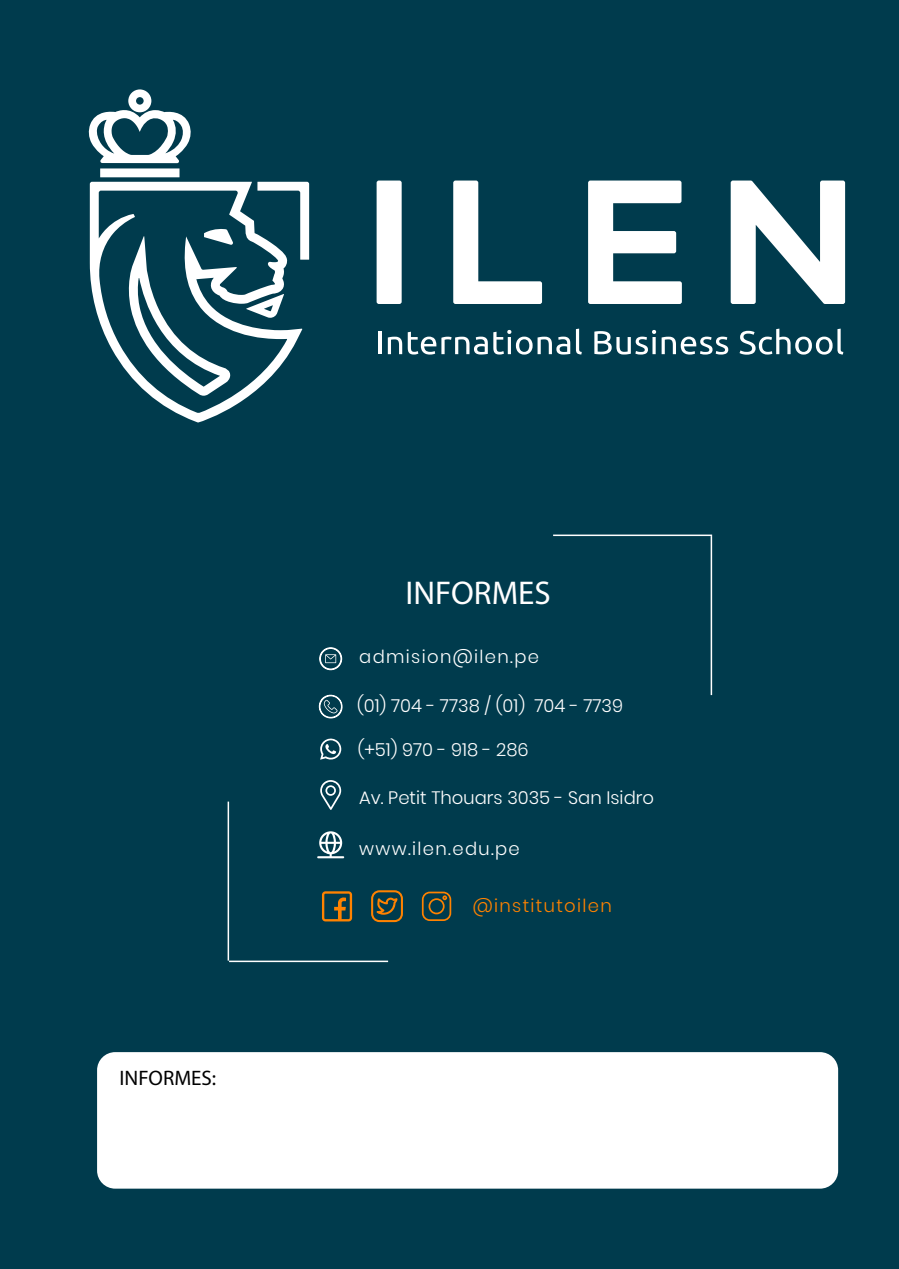
<style>
.page{position:relative;width:899px;height:1269px;background:#003b4d}
.page>*{position:absolute;margin:0;border:0;box-sizing:border-box;transform-origin:0 0}
.t1{font:33px "Myriad Pro";color:#fff}
.t2{font:21px "Myriad Pro";color:#000}
.t3{font:300 18px "Poppins";color:#fff}
.t4{font:300 18px "Poppins";letter-spacing:.075em;color:#fff}
.t5{font:300 18px "Poppins";letter-spacing:.075em;color:#ff8200}
</style>
<div class="page">
<div style="left:377px;top:181px;width:25px;height:123px;background:#fff;border-radius:2px"></div>
<svg style="left:453px;top:181px;width:89px;height:123px"></svg>
<svg style="left:588px;top:181px;width:94px;height:123px"></svg>
<svg style="left:731px;top:181px;width:114px;height:123px"></svg>
<hr style="left:378px;top:331px;width:4px;height:23px;background:#fff">
<svg style="left:388px;top:337px;width:14px;height:17px"></svg>
<svg style="left:408px;top:330px;width:162px;height:25px"></svg>
<svg style="left:576px;top:329px;width:6px;height:25px"></svg>
<svg style="left:594px;top:330px;width:62px;height:25px"></svg>
<svg style="left:662px;top:337px;width:66px;height:18px"></svg>
<svg style="left:739px;top:329px;width:104px;height:26px"></svg>
<svg style="left:302px;top:182px;width:7px;height:78px"></svg>
<svg style="left:90px;top:182px;width:212px;height:241px"></svg>
<svg style="left:126px;top:228px;width:107px;height:168px"></svg>
<svg style="left:246px;top:294px;width:38px;height:24px"></svg>
<div style="left:100px;top:168px;width:80px;height:9px;background:#fff"></div>
<svg style="left:88px;top:89px;width:103px;height:74px"></svg>
<svg style="left:320px;top:780px;width:21px;height:30px"></svg>
<svg style="left:320px;top:738px;width:21px;height:22px"></svg>
<svg style="left:318px;top:694px;width:25px;height:25px"></svg>
<svg style="left:319px;top:647px;width:23px;height:23px"></svg>
<hr style="left:228px;top:801px;width:1px;height:159px;background:#fff">
<hr style="left:229px;top:960px;width:159px;height:2px;background:#fff">
<hr style="left:711px;top:536px;width:1px;height:159px;background:#fff">
<hr style="left:553px;top:534px;width:159px;height:2px;background:#fff">
<svg style="left:322px;top:891px;width:30px;height:30px"></svg>
<svg style="left:371px;top:890px;width:32px;height:32px"></svg>
<svg style="left:422px;top:892px;width:29px;height:29px"></svg>
<svg style="left:317px;top:831px;width:27px;height:27px"></svg>
<div style="left:97px;top:1052px;width:741px;height:136px;background:#fff;border-radius:18px"></div>
<p class="t2" style="left:120px;top:1065px;width:98px">INFORMES:</p>
<h1 class="t1" style="left:405px;top:573px;width:147px">INFORMES</h1>
<p class="t4" style="left:359px;top:646px;width:181px">admision@ilen.pe</p>
<p class="t3" style="left:357px;top:695px;width:267px">(01) 704 - 7738 / (01) 704 - 7739</p>
<p class="t3" style="left:358px;top:739px;width:172px">(+51) 970 - 918 - 286</p>
<p class="t3" style="left:359px;top:787px;width:296px">Av. Petit Thouars 3035 - San Isidro</p>
<p class="t4" style="left:359px;top:838px;width:162px">www.ilen.edu.pe</p>
<p class="t5" style="left:473px;top:895px;width:141px">@institutoilen</p>
</div>
